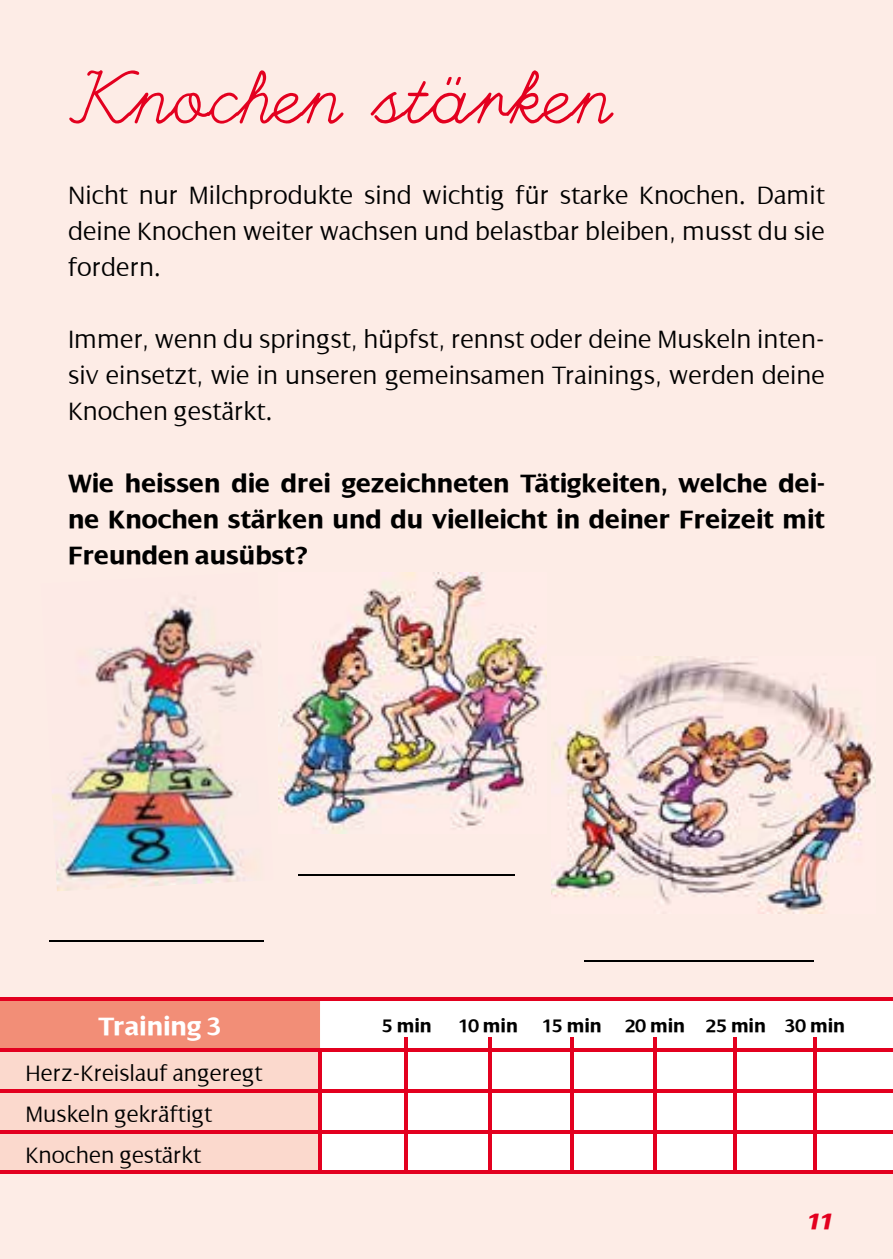
<style>
.page{position:relative;width:893px;height:1259px;background:#fdece6}
.page>*{position:absolute;margin:0;border:0;box-sizing:border-box;transform-origin:0 0}
.t1{font:66px "Handwriting Mutlu";letter-spacing:.01em;color:#e3001f}
.t2{font:300 27px/36px "Dialog";color:#000;text-align:justify}
.t3{font:700 27px/36px "Dialog";color:#000;text-align:justify}
.t4{font:700 27px "Dialog";color:#fff}
.t5{font:300 24px/40.8px "Dialog";color:#000}
.t6{font:italic 24px "Dialog X Bold";color:#e3001f}
.t7{font:700 19.5px "Dialog";color:#000}
</style>
<div class="page">
<div style="left:0;top:999px;width:320px;height:51px;background:#f28e77"></div>
<div style="left:320px;top:1000px;width:573px;height:171px;background:#fff"></div>
<div style="left:0;top:1051px;width:319px;height:120px;background:#fbd9cd"></div>
<hr style="left:0;top:997px;width:320px;height:3px;background:#e3001f">
<hr style="left:320px;top:997px;width:86px;height:3px;background:#e3001f">
<hr style="left:406px;top:997px;width:84px;height:3px;background:#e3001f">
<hr style="left:490px;top:997px;width:82px;height:3px;background:#e3001f">
<hr style="left:572px;top:997px;width:83px;height:3px;background:#e3001f">
<hr style="left:655px;top:997px;width:80px;height:3px;background:#e3001f">
<hr style="left:735px;top:997px;width:80px;height:3px;background:#e3001f">
<hr style="left:815px;top:997px;width:78px;height:3px;background:#e3001f">
<hr style="left:0;top:1048px;width:320px;height:3px;background:#e3001f">
<hr style="left:0;top:1089px;width:320px;height:3px;background:#e3001f">
<hr style="left:0;top:1130px;width:320px;height:3px;background:#e3001f">
<hr style="left:319px;top:1051px;width:3px;height:38px;background:#e3001f">
<hr style="left:319px;top:1092px;width:3px;height:38px;background:#e3001f">
<hr style="left:319px;top:1133px;width:3px;height:38px;background:#e3001f">
<hr style="left:320px;top:1048px;width:86px;height:3px;background:#e3001f">
<hr style="left:320px;top:1089px;width:86px;height:3px;background:#e3001f">
<hr style="left:320px;top:1130px;width:86px;height:3px;background:#e3001f">
<hr style="left:405px;top:1051px;width:3px;height:38px;background:#e3001f">
<hr style="left:405px;top:1092px;width:3px;height:38px;background:#e3001f">
<hr style="left:405px;top:1133px;width:3px;height:38px;background:#e3001f">
<hr style="left:406px;top:1048px;width:84px;height:3px;background:#e3001f">
<hr style="left:406px;top:1089px;width:84px;height:3px;background:#e3001f">
<hr style="left:406px;top:1130px;width:84px;height:3px;background:#e3001f">
<hr style="left:488px;top:1051px;width:3px;height:38px;background:#e3001f">
<hr style="left:488px;top:1092px;width:3px;height:38px;background:#e3001f">
<hr style="left:488px;top:1133px;width:3px;height:38px;background:#e3001f">
<hr style="left:490px;top:1048px;width:82px;height:3px;background:#e3001f">
<hr style="left:490px;top:1089px;width:82px;height:3px;background:#e3001f">
<hr style="left:490px;top:1130px;width:82px;height:3px;background:#e3001f">
<hr style="left:570px;top:1051px;width:3px;height:38px;background:#e3001f">
<hr style="left:570px;top:1092px;width:3px;height:38px;background:#e3001f">
<hr style="left:570px;top:1133px;width:3px;height:38px;background:#e3001f">
<hr style="left:572px;top:1048px;width:83px;height:3px;background:#e3001f">
<hr style="left:572px;top:1089px;width:83px;height:3px;background:#e3001f">
<hr style="left:572px;top:1130px;width:83px;height:3px;background:#e3001f">
<hr style="left:653px;top:1051px;width:3px;height:38px;background:#e3001f">
<hr style="left:653px;top:1092px;width:3px;height:38px;background:#e3001f">
<hr style="left:653px;top:1133px;width:3px;height:38px;background:#e3001f">
<hr style="left:655px;top:1048px;width:80px;height:3px;background:#e3001f">
<hr style="left:655px;top:1089px;width:80px;height:3px;background:#e3001f">
<hr style="left:655px;top:1130px;width:80px;height:3px;background:#e3001f">
<hr style="left:734px;top:1051px;width:3px;height:38px;background:#e3001f">
<hr style="left:734px;top:1092px;width:3px;height:38px;background:#e3001f">
<hr style="left:734px;top:1133px;width:3px;height:38px;background:#e3001f">
<hr style="left:735px;top:1048px;width:80px;height:3px;background:#e3001f">
<hr style="left:815px;top:1048px;width:78px;height:3px;background:#e3001f">
<hr style="left:814px;top:1051px;width:3px;height:38px;background:#e3001f">
<hr style="left:814px;top:1092px;width:3px;height:38px;background:#e3001f">
<hr style="left:814px;top:1133px;width:3px;height:38px;background:#e3001f">
<hr style="left:735px;top:1089px;width:80px;height:3px;background:#e3001f">
<hr style="left:815px;top:1089px;width:78px;height:3px;background:#e3001f">
<hr style="left:735px;top:1130px;width:80px;height:3px;background:#e3001f">
<hr style="left:815px;top:1130px;width:78px;height:3px;background:#e3001f">
<hr style="left:0;top:1171px;width:320px;height:3px;background:#e3001f">
<hr style="left:320px;top:1171px;width:86px;height:3px;background:#e3001f">
<hr style="left:406px;top:1171px;width:84px;height:3px;background:#e3001f">
<hr style="left:490px;top:1171px;width:82px;height:3px;background:#e3001f">
<hr style="left:572px;top:1171px;width:83px;height:3px;background:#e3001f">
<hr style="left:655px;top:1171px;width:80px;height:3px;background:#e3001f">
<hr style="left:735px;top:1171px;width:80px;height:3px;background:#e3001f">
<hr style="left:815px;top:1171px;width:78px;height:3px;background:#e3001f">
<hr style="left:405px;top:1037px;width:3px;height:20px;background:#e3001f">
<hr style="left:488px;top:1037px;width:3px;height:20px;background:#e3001f">
<hr style="left:570px;top:1037px;width:3px;height:20px;background:#e3001f">
<hr style="left:653px;top:1037px;width:3px;height:20px;background:#e3001f">
<hr style="left:734px;top:1037px;width:3px;height:20px;background:#e3001f">
<hr style="left:814px;top:1037px;width:3px;height:20px;background:#e3001f">
<svg style="left:446px;top:77px;width:15px;height:8px"></svg>
<img style="left:52px;top:597px;width:209px;height:294px">
<hr style="left:49px;top:940px;width:214px;height:1px;background:#000">
<hr style="left:298px;top:874px;width:217px;height:1px;background:#000">
<hr style="left:584px;top:960px;width:230px;height:1px;background:#000">
<img style="left:551px;top:657px;width:325px;height:256px">
<img style="left:279px;top:572px;width:267px;height:261px">
<h1 class="t1" style="left:67px;top:49px;width:546px">Knochen starken</h1>
<p class="t2" style="left:68px;top:177px;width:758px">Nicht nur Milchprodukte sind wichtig für starke Knochen. Damit deine Knochen weiter wachsen und belastbar bleiben, musst du sie fordern.</p>
<p class="t2" style="left:68px;top:321px;width:758px">Immer, wenn du springst, hüpfst, rennst oder deine Muskeln inten&shy;siv einsetzt, wie in unseren gemeinsamen Trainings, werden deine Knochen gestärkt.</p>
<p class="t3" style="left:68px;top:465px;width:758px">Wie heissen die drei gezeichneten Tätigkeiten, welche dei&shy;ne Knochen stärken und du vielleicht in deiner Freizeit mit Freunden ausübst?</p>
<p class="t4" style="left:99px;top:1011px;width:124px">Training 3</p>
<p class="t5" style="left:26px;top:1053px;width:239px">Herz-Kreislauf angeregt<br>Muskeln gekräftigt<br>Knochen gestärkt</p>
<p class="t7" style="left:382px;top:1015px;width:51px">5 min</p>
<p class="t7" style="left:459px;top:1015px;width:61px">10 min</p>
<p class="t7" style="left:543px;top:1015px;width:304px">15 min 20 min 25 min 30 min</p>
<p class="t6" style="left:806px;top:1208px;width:29px">11</p>
</div>
